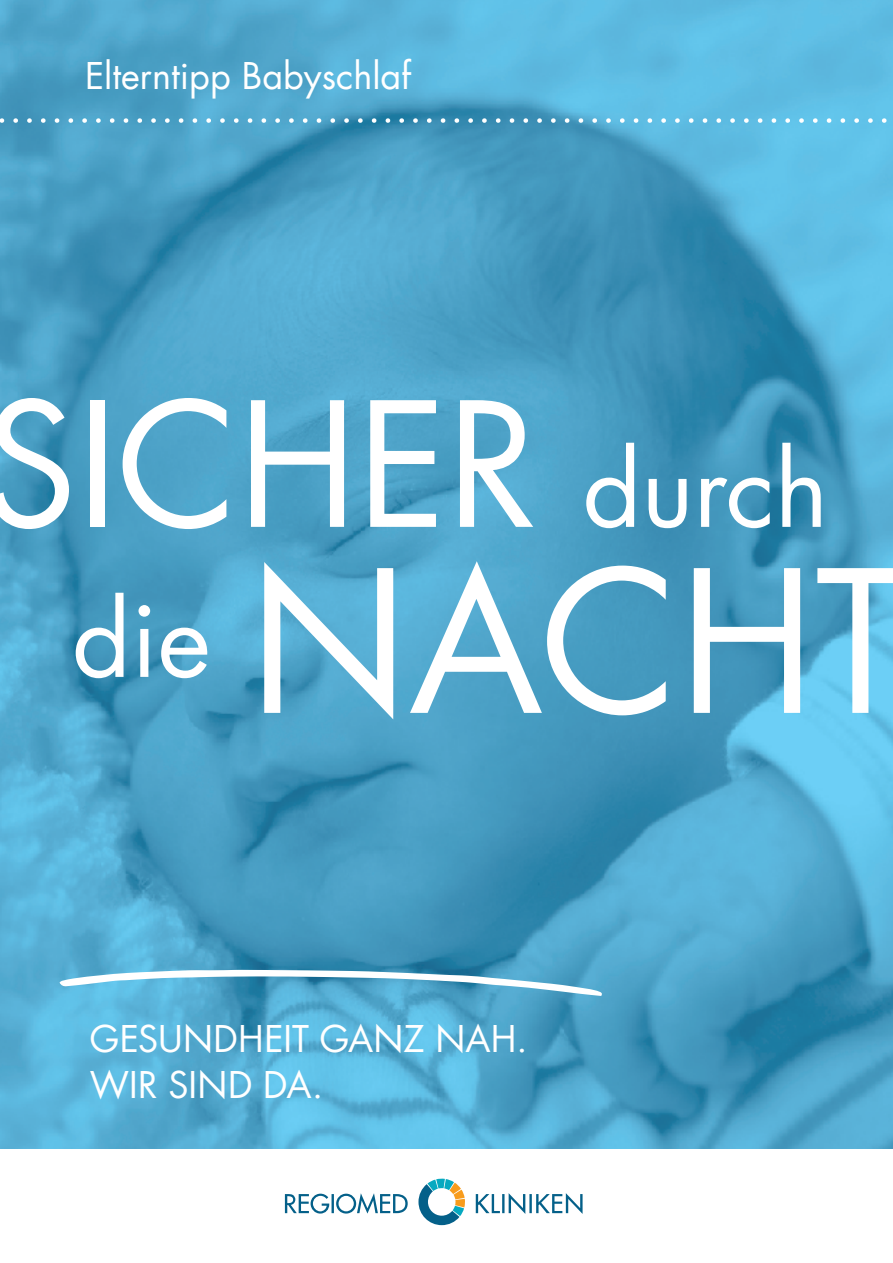
<style>
.page{position:relative;width:893px;height:1263px;background:#fff}
.page>*{position:absolute;margin:0;border:0;box-sizing:border-box;transform-origin:0 0}
.t1{font:192px "Futura Com";color:#fff}
.t2{font:168px "Futura Com";color:#fff}
.t3{font:36px/46.2px "Futura Com";color:#fff}
.s1{font-size:102px}
</style>
<div class="page">
<img style="left:0;top:0;width:893px;height:1148px">
<svg style="left:418px;top:1178px;width:47px;height:47px"></svg>
<svg style="left:285px;top:1193px;width:123px;height:20px"></svg>
<svg style="left:476px;top:1193px;width:107px;height:21px"></svg>
<svg style="left:0;top:118px;width:893px;height:5px;background:#76bad7"></svg>
<svg style="left:60px;top:969px;width:542px;height:27px"></svg>
<p class="t3" style="left:85px;top:52px;width:328px">Elterntipp Babyschlaf</p>
<h2 class="t2" style="left:-17px;top:350px;width:847px">SICHER <span class="s1">durch</span></h2>
<h1 class="t1" style="left:72px;top:511px;width:835px"><sup>die</sup> NACHT</h1>
<p class="t3" style="left:90px;top:1015px;width:439px">GESUNDHEIT GANZ NAH.<br>WIR SIND DA.</p>
</div>
